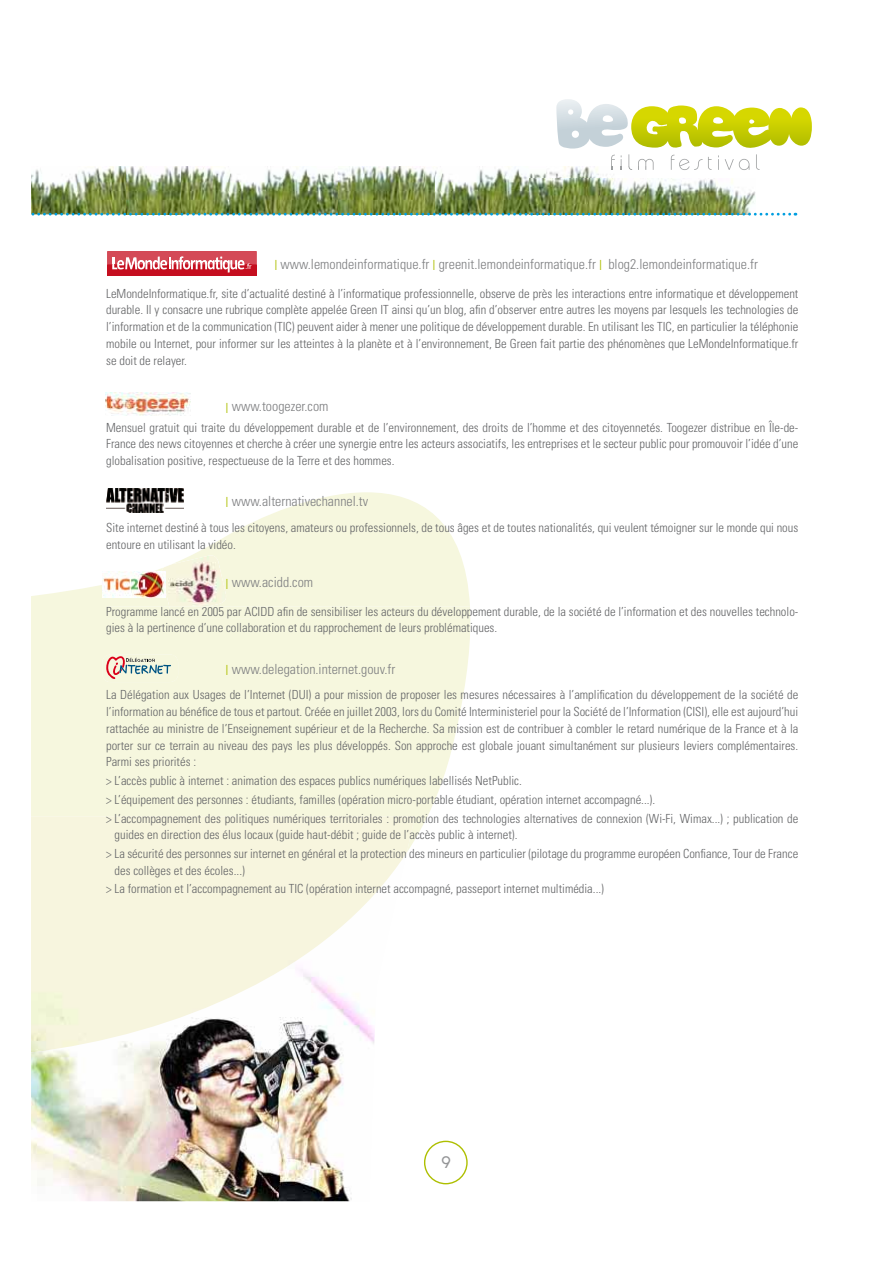
<style>
.page{position:relative;width:893px;height:1263px;background:#fff}
.page>*{position:absolute;margin:0;border:0;box-sizing:border-box;transform-origin:0 0}
.t1{font:16.8px "Chalet London Nineteen Seventy";color:#949597}
.t2{font:300 condensed 13.95px "Univers";color:#7e7f81}
.t3{font:300 condensed 12.6px/16.8px "Univers";color:#646567}
.t4{font:7.8px "Myriad Pro";color:#fcfcfc}
.s1{color:#aebf00}
</style>
<div class="page">
<img style="left:31px;top:1052px;width:321px;height:149px">
<svg style="left:31px;top:492px;width:440px;height:347px;fill:#f6f7de"></svg>
<img style="left:31px;top:817px;width:384px;height:235px">
<svg style="left:227px;top:579px;width:2px;height:10px"></svg>
<img style="left:31px;top:166px;width:96px;height:47px">
<img style="left:647px;top:179px;width:108px;height:34px">
<img style="left:181px;top:166px;width:158px;height:47px">
<img style="left:127px;top:166px;width:54px;height:47px">
<img style="left:434px;top:166px;width:213px;height:47px">
<svg style="left:556px;top:99px;width:256px;height:71px"></svg>
<img style="left:339px;top:166px;width:95px;height:47px">
<svg style="left:31px;top:213px;width:765px;height:3px"></svg>
<div style="left:424px;top:1141px;width:44px;height:43px;border:1px solid #aebf00;border-radius:50%"></div>
<svg style="left:102px;top:654px;width:76px;height:28px;background:#dbd6c7"></svg>
<img style="left:107px;top:488px;width:76px;height:24px">
<img style="left:105px;top:392px;width:85px;height:24px">
<div style="left:107px;top:251px;width:149px;height:25px;background:#c50e1f"></div>
<svg style="left:107px;top:251px;width:150px;height:22px"></svg>
<svg style="left:164px;top:555px;width:49px;height:1px"></svg>
<img style="left:162px;top:556px;width:64px;height:50px">
<div style="left:107px;top:606px;width:363px;height:12px;background:#f6f7de"></div>
<img style="left:102px;top:572px;width:64px;height:25px">
<p class="t4" style="left:245px;top:262px;width:8px">.fr</p>
<p class="t2" style="left:274px;top:259px;width:485px"><span class="s1">l</span> www.lemondeinformatique.fr <span class="s1">l</span> greenit.lemondeinformatique.fr <span class="s1">l</span> blog2.lemondeinformatique.fr</p>
<p class="t3" style="left:106px;top:286px;width:694px;text-align:justify">LeMondeInformatique.fr, site d’actualité destiné à l’informatique professionnelle, observe de près les interactions entre informatique et développement durable. Il y consacre une rubrique complète appelée Green IT ainsi qu’un blog, afin d’observer entre autres les moyens par lesquels les technologies de l’information et de la communication (TIC) peuvent aider à mener une politique de développement durable. En utilisant les TIC, en particulier la téléphonie mobile ou Internet, pour informer sur les atteintes à la planète et à l’environnement, Be Green fait partie des phénomènes que LeMondeInformatique.fr se doit de relayer.</p>
<p class="t2" style="left:226px;top:401px;width:104px"><span class="s1">l</span> www.toogezer.com</p>
<p class="t3" style="left:106px;top:420px;width:694px;text-align:justify">Mensuel gratuit qui traite du développement durable et de l’environnement, des droits de l’homme et des citoyennetés. Toogezer distribue en Île-de-France des news citoyennes et cherche à créer une synergie entre les acteurs associatifs, les entreprises et le secteur public pour promouvoir l’idée d’une globalisation positive, respectueuse de la Terre et des hommes.</p>
<p class="t2" style="left:226px;top:496px;width:144px"><span class="s1">l</span> www.alternativechannel.tv</p>
<p class="t3" style="left:106px;top:520px;width:694px">Site internet destiné à tous les citoyens, amateurs ou professionnels, de tous âges et de toutes nationalités, qui veulent témoigner sur le monde qui nous entoure en utilisant la vidéo.</p>
<p class="t2" style="left:226px;top:577px;width:89px"><span class="s1">l</span> www.acidd.com</p>
<p class="t3" style="left:106px;top:604px;width:694px">Programme lancé en 2005 par ACIDD afin de sensibiliser les acteurs du développement durable, de la société de l’information et des nouvelles technolo&shy;gies à la pertinence d’une collaboration et du rapprochement de leurs problématiques.</p>
<p class="t2" style="left:226px;top:664px;width:171px"><span class="s1">l</span> www.delegation.internet.gouv.fr</p>
<p class="t3" style="left:106px;top:688px;width:694px;text-align:justify">La Délégation aux Usages de l’Internet (DUI) a pour mission de proposer les mesures nécessaires à l’amplification du développement de la société de l’information au bénéfice de tous et partout. Créée en juillet 2003, lors du Comité Interministeriel pour la Société de l’Information (CISI), elle est aujourd’hui rattachée au ministre de l’Enseignement supérieur et de la Recherche. Sa mission est de contribuer à combler le retard numérique de la France et à la porter sur ce terrain au niveau des pays les plus développés. Son approche est globale jouant simultanément sur plusieurs leviers complémentaires.<br>Parmi ses priorités :</p>
<p class="t3" style="left:106px;top:773px;width:694px;line-height:18.8px">&gt; L’accès public à internet : animation des espaces publics numériques labellisés NetPublic.<br>&gt; L’équipement des personnes : étudiants, familles (opération micro-portable étudiant, opération internet accompagné...).<br>&gt; L’accompagnement des politiques numériques territoriales : promotion des technologies alternatives de connexion (Wi-Fi, Wimax...) ; publication de</p>
<p class="t3" style="left:106px;top:827px;width:693px;line-height:18.8px;text-indent:8px">guides en direction des élus locaux (guide haut-débit ; guide de l’accès public à internet).<br>&gt; La sécurité des personnes sur internet en général et la protection des mineurs en particulier (pilotage du programme européen Confiance, Tour de France</p>
<p class="t3" style="left:106px;top:862px;width:499px;line-height:18.8px;text-indent:8px">des collèges et des écoles...)<br>&gt; La formation et l’accompagnement au TIC (opération internet accompagné, passeport internet multimédia...)</p>
<h1 class="t1" style="left:442px;top:1152px;width:11px">9</h1>
</div>
